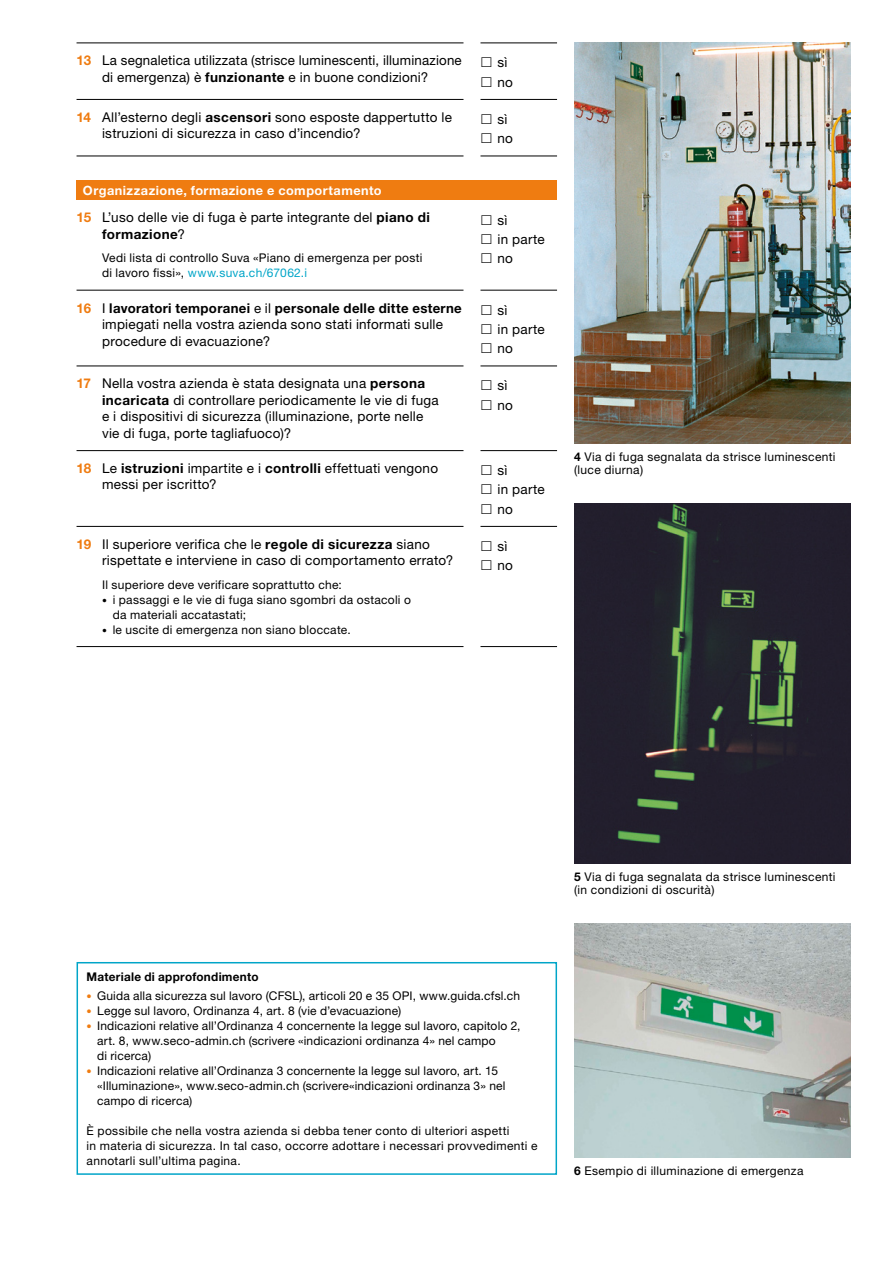
<style>
.page{position:relative;width:893px;height:1263px;background:#fff}
.page>*{position:absolute;margin:0;border:0;box-sizing:border-box;transform-origin:0 0}
.t1{font:13.5px/16.5px "Helvetica Neue LT Std";letter-spacing:.02em;color:#000}
.t2{font:700 12.75px "Helvetica Neue LT Std";letter-spacing:.035em;color:#fff}
.t3{font:12px/15px "Helvetica Neue LT Std";letter-spacing:.02em;color:#000}
.t4{font:700 12px "Helvetica Neue LT Std";letter-spacing:.025em;color:#000}
.s1{font-weight:700;color:#ef7c11}
.s2{font-weight:700}
.s3{color:#00a5c8}
.s4{font-size:9.75px}
.s5{font-size:10.5px;color:#ef7c11}
</style>
<div class="page">
<img style="left:574px;top:43px;width:276px;height:401px">
<img style="left:574px;top:504px;width:276px;height:360px">
<img style="left:574px;top:924px;width:276px;height:234px">
<hr style="left:480px;top:43px;width:77px;height:1px;background:#000">
<hr style="left:480px;top:156px;width:77px;height:1px;background:#000">
<hr style="left:77px;top:43px;width:386px;height:1px;background:#000">
<hr style="left:77px;top:156px;width:386px;height:1px;background:#000">
<hr style="left:77px;top:99px;width:386px;height:1px;background:#000">
<hr style="left:480px;top:99px;width:77px;height:1px;background:#000">
<div style="left:77px;top:181px;width:480px;height:19px;background:#ef7c11"></div>
<hr style="left:480px;top:646px;width:77px;height:1px;background:#000">
<hr style="left:480px;top:290px;width:77px;height:1px;background:#000">
<hr style="left:480px;top:366px;width:77px;height:1px;background:#000">
<hr style="left:77px;top:290px;width:386px;height:1px;background:#000">
<hr style="left:77px;top:366px;width:386px;height:1px;background:#000">
<hr style="left:77px;top:646px;width:386px;height:1px;background:#000">
<hr style="left:77px;top:526px;width:386px;height:1px;background:#000">
<hr style="left:480px;top:526px;width:77px;height:1px;background:#000">
<hr style="left:77px;top:450px;width:386px;height:1px;background:#000">
<hr style="left:480px;top:450px;width:77px;height:1px;background:#000">
<div style="left:77px;top:962px;width:480px;height:213px;border:2px solid #00a5c8"></div>
<p class="t1" style="left:77px;top:52px;width:387px;text-align:center"><span class="s1">13</span> La segnaletica utilizzata (strisce luminescenti, illuminazione di emergenza) è <span class="s2">funzionante</span> e in buone condizioni?</p>
<p class="t1" style="left:497px;top:53px;width:17px;line-height:19.2px">sì no</p>
<p class="t1" style="left:102px;top:109px;width:351px;text-indent:-26px"><span class="s1">14</span> All’esterno degli <span class="s2">ascensori</span> sono esposte dappertutto le istruzioni di sicurezza in caso d’incendio?</p>
<p class="t1" style="left:497px;top:109px;width:17px;line-height:19.2px">sì no</p>
<p class="t2" style="left:83px;top:183px;width:300px">Organizzazione, formazione e comportamento</p>
<p class="t1" style="left:102px;top:209px;width:329px;text-indent:-26px"><span class="s1">15</span> L’uso delle vie di fuga è parte integrante del <span class="s2">piano di formazione</span>?</p>
<p class="t3" style="left:102px;top:250px;width:322px">Vedi lista di controllo Suva «Piano di emergenza per posti di lavoro fissi», <span class="s3">www.suva.ch/67062.i</span></p>
<p class="t1" style="left:497px;top:210px;width:49px;line-height:19.2px">sì<br>in parte no</p>
<p class="t1" style="left:102px;top:299px;width:361px;text-indent:-26px"><span class="s1">16</span> I <span class="s2">lavoratori temporanei</span> e il <span class="s2">personale delle ditte esterne </span>impiegati nella vostra azienda sono stati informati sulle procedure di evacuazione?</p>
<p class="t1" style="left:497px;top:300px;width:49px;line-height:19.2px">sì<br>in parte no</p>
<p class="t1" style="left:102px;top:375px;width:338px;text-indent:-26px"><span class="s1">17</span> Nella vostra azienda è stata designata una <span class="s2">persona incaricata</span> di controllare periodicamente le vie di fuga e i dispositivi di sicurezza (illuminazione, porte nelle vie di fuga, porte tagliafuoco)?</p>
<p class="t1" style="left:497px;top:376px;width:17px;line-height:19.2px">sì no</p>
<p class="t1" style="left:102px;top:460px;width:338px;text-indent:-26px"><span class="s1">18</span> Le <span class="s2">istruzioni</span> impartite e i <span class="s2">controlli</span> effettuati vengono messi per iscritto?</p>
<p class="t1" style="left:497px;top:460px;width:49px;line-height:19.2px">sì<br>in parte no</p>
<p class="t1" style="left:102px;top:535px;width:353px;text-indent:-26px"><span class="s1">19</span> Il superiore verifica che le <span class="s2">regole di sicurezza</span> siano rispettate e interviene in caso di comportamento errato?</p>
<p class="t3" style="left:102px;top:577px;width:241px">Il superiore deve verificare soprattutto che:</p>
<p class="t3" style="left:113px;top:592px;width:300px;text-indent:-11px"><span class="s4">•</span> i passaggi e le vie di fuga siano sgombri da ostacoli o da materiali accatastati;</p>
<p class="t3" style="left:102px;top:622px;width:250px"><span class="s4">•</span> le uscite di emergenza non siano bloccate.</p>
<p class="t1" style="left:497px;top:536px;width:17px;line-height:19.2px">sì no</p>
<p class="t3" style="left:574px;top:450px;width:263px;line-height:12.8px"><span class="s2">4</span> Via di fuga segnalata da strisce luminescenti (luce diurna)</p>
<p class="t4" style="left:87px;top:969px;width:174px">Materiale di approfondimento</p>
<p class="t3" style="left:87px;top:988px;width:435px"><span class="s5">•</span> Guida alla sicurezza sul lavoro (CFSL), articoli 20 e 35 OPI, www.guida.cfsl.ch</p>
<p class="t3" style="left:87px;top:1003px;width:316px"><span class="s5">•</span> Legge sul lavoro, Ordinanza 4, art. 8 (vie d’evacuazione)</p>
<p class="t3" style="left:97px;top:1018px;width:425px;text-indent:-11px"><span class="s5">•</span> Indicazioni relative all’Ordinanza 4 concernente la legge sul lavoro, capitolo 2, art. 8, www.seco-admin.ch (scrivere «indicazioni ordinanza 4» nel campo<br>di ricerca)</p>
<p class="t3" style="left:97px;top:1063px;width:410px;text-indent:-11px"><span class="s5">•</span> Indicazioni relative all’Ordinanza 3 concernente la legge sul lavoro, art. 15 «Illuminazione», www.seco-admin.ch (scrivere«indicazioni ordinanza 3» nel campo di ricerca)</p>
<p class="t3" style="left:87px;top:1123px;width:453px">È possibile che nella vostra azienda si debba tener conto di ulteriori aspetti<br>in materia di sicurezza. In tal caso, occorre adottare i necessari provvedimenti e annotarli sull’ultima pagina.</p>
<p class="t3" style="left:574px;top:870px;width:263px;line-height:12.8px"><span class="s2">5</span> Via di fuga segnalata da strisce luminescenti (in condizioni di oscurità)</p>
<p class="t3" style="left:574px;top:1163px;width:231px"><span class="s2">6</span> Esempio di illuminazione di emergenza</p>
</div>
